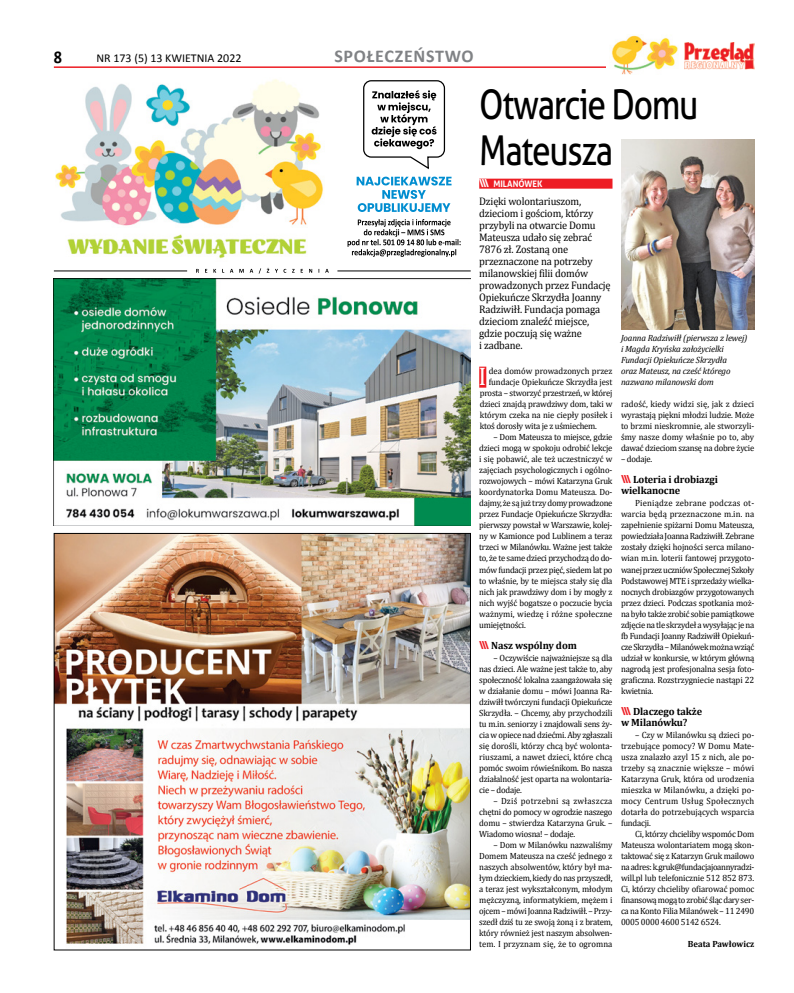
<style>
.page{position:relative;width:794px;height:993px;background:#fff}
.page>*{position:absolute;margin:0;border:0;box-sizing:border-box;transform-origin:0 0}
.t1{font:41px/46px "Aller";letter-spacing:-.04em;color:#000;scale:.82 1}
.t2{font:25.5px "Cambria";color:#fff;scale:.96 1}
.t3{font:700 18px "Calibri";letter-spacing:.04em;color:#808285}
.t4{font:700 18px "Calibri";color:#000;scale:.9 1}
.t5{font:12px "Calibri";color:#000}
.t6{font:11px/12px "Cambria";letter-spacing:-.015em;color:#000;scale:.95 1}
.t7{font:700 10.5px/11px "Cambria";letter-spacing:-.01em;color:#000}
.t8{font:9px/11px "Cambria";letter-spacing:-.015em;color:#000;text-align:justify;scale:.96 1}
.t9{font:italic 9px/11px "Cambria";letter-spacing:-.015em;color:#000}
.t10{font:9px "Cambria";letter-spacing:.005em;color:#000;scale:.96 1}
.t11{font:700 9px "Cambria";color:#000;scale:.96 1}
.t12{font:700 9px "Aller";color:#fff;scale:.96 1}
.s1{font-size:11px}
.s2{font-family:"Aller";font-size:11px;color:#ed1d24}
</style>
<div class="page">
<hr style="left:54px;top:66px;width:626px;height:2px;background:#ed1d24">
<img style="left:684px;top:43px;width:71px;height:27px">
<img style="left:54px;top:279px;width:416px;height:246px">
<div style="left:479px;top:178px;width:133px;height:10px;background:#ed1d24"></div>
<div style="left:479px;top:366px;width:7px;height:21px;background:#ed1d24"></div>
<img style="left:56px;top:535px;width:413px;height:410px">
<img style="left:621px;top:140px;width:133px;height:190px">
<svg style="left:196px;top:268px;width:133px;height:5px"></svg>
<hr style="left:54px;top:270px;width:133px;height:1px;background:#000">
<hr style="left:337px;top:270px;width:134px;height:1px;background:#000">
<img style="left:55px;top:79px;width:268px;height:180px">
<svg style="left:347px;top:219px;width:113px;height:38px"></svg>
<svg style="left:363px;top:80px;width:83px;height:90px"></svg>
<svg style="left:357px;top:176px;width:94px;height:36px"></svg>
<div style="left:606px;top:34px;width:78px;height:42px;background:#fff"></div>
<img style="left:611px;top:35px;width:67px;height:40px">
<h3 class="t4" style="left:54px;top:45px;width:11px">8</h3>
<h3 class="t5" style="left:96px;top:51px;width:147px">NR 173 (5) 13 KWIETNIA 2022</h3>
<h3 class="t3" style="left:334px;top:45px;width:141px">SPOŁECZEŃSTWO</h3>
<h1 class="t1" style="left:479px;top:81px;width:269px">Otwarcie Domu<br>Mateusza</h1>
<p class="t12" style="left:479px;top:178px;width:67px"><span class="s1">\\\</span> MILANÓWEK</p>
<p class="t6" style="left:479px;top:195px;width:140px">Dzięki wolontariuszom, dzieciom i gościom, którzy przybyli na otwarcie Domu<br>Mateusza udało się zebrać<br>7876 zł. Zostaną one przeznaczone na potrzeby milanowskiej filii domów prowadzonych przez Fundację<br>Opiekuńcze Skrzydła Joanny<br>Radziwiłł. Fundacja pomaga dzieciom znaleźć miejsce, gdzie poczują się ważne<br>i zadbane.</p>
<h2 class="t2" style="left:478px;top:361px;width:10px">I</h2>
<p class="t10" style="left:489px;top:366px;width:130px">dea domów prowadzonych przez</p>
<p class="t9" style="left:621px;top:332px;width:128px">Joanna Radziwiłł (pierwsza z lewej) i Magda Kryńska założycielki<br>Fundacji Opiekuńcze Skrzydła<br>oraz Mateusz, na cześć którego nazwano milanowski dom</p>
<p class="t8" style="left:489px;top:376px;width:130px">fundacje Opiekuńcze Skrzydła jest</p>
<p class="t8" style="left:480px;top:387px;width:140px">prosta – stworzyć przestrzeń, w której</p>
<p class="t8" style="left:480px;top:398px;width:140px">dzieci znajdą prawdziwy dom, taki w</p>
<p class="t8" style="left:480px;top:409px;width:140px">którym czeka na nie ciepły posiłek i</p>
<p class="t8" style="left:480px;top:420px;width:124px">ktoś dorosły wita je z uśmiechem.</p>
<p class="t8" style="left:479px;top:431px;width:140px;text-indent:14px">– Dom Mateusza to miejsce, gdzie dzieci mogą w spokoju odrobić lekcje i się pobawić, ale też uczestniczyć w zajęciach psychologicznych i ogólno&shy;rozwojowych – mówi Katarzyna Gruk koordynatorka Domu Mateusza. Do&shy;dajmy, że są już trzy domy prowadzone przez Fundacje Opiekuńcze Skrzydła: pierwszy powstał w Warszawie, kolej&shy;ny w Kamionce pod Lublinem a teraz trzeci w Milanówku. Ważne jest także to, że te same dzieci przychodzą do do&shy;mów fundacji przez pięć, siedem lat po to właśnie, by te miejsca stały się dla nich jak prawdziwy dom i by mogły z nich wyjść bogatsze o poczucie bycia ważnymi, wiedzę i różne społeczne umiejętności.</p>
<p class="t7" style="left:479px;top:639px;width:99px"><span class="s2">\\\</span> Nasz wspólny dom</p>
<p class="t8" style="left:479px;top:651px;width:140px;text-indent:14px">– Oczywiście najważniejsze są dla nas dzieci. Ale ważne jest także to, aby społeczność lokalna zaangażowała się w działanie domu – mówi Joanna Ra&shy;dziwiłł twórczyni fundacji Opiekuńcze Skrzydła. – Chcemy, aby przychodzili tu m.in. seniorzy i znajdowali sens ży&shy;cia w opiece nad dziećmi. Aby zgłaszali się dorośli, którzy chcą być wolonta&shy;riuszami, a nawet dzieci, które chcą pomóc swoim rówieśnikom. Bo nasza działalność jest oparta na wolontaria&shy;cie – dodaje.</p>
<p class="t8" style="left:479px;top:794px;width:140px;text-indent:14px">– Dziś potrzebni są zwłaszcza chętni do pomocy w ogrodzie naszego domu – stwierdza Katarzyna Gruk. – Wiadomo wiosna! – dodaje.</p>
<p class="t8" style="left:479px;top:838px;width:140px;text-indent:14px">– Dom w Milanówku nazwaliśmy Domem Mateusza na cześć jednego z naszych absolwentów, który był ma&shy;łym dzieckiem, kiedy do nas przyszedł, a teraz jest wykształconym, młodym mężczyzną, informatykiem, mężem i ojcem – mówi Joanna Radziwiłł. – Przy&shy;szedł dziś tu ze swoją żoną i z bratem, który również jest naszym absolwen&shy;tem. I przyznam się, że to ogromna</p>
<p class="t8" style="left:621px;top:398px;width:140px">radość, kiedy widzi się, jak z dzieci wyrastają piękni młodzi ludzie. Może to brzmi nieskromnie, ale stworzyli&shy;śmy nasze domy właśnie po to, aby dawać dzieciom szansę na dobre życie</p>
<p class="t8" style="left:621px;top:453px;width:34px">– dodaje.</p>
<p class="t7" style="left:621px;top:474px;width:98px"><span class="s2">\\\</span> Loteria i drobiazgi wielkanocne</p>
<p class="t8" style="left:621px;top:497px;width:140px;text-indent:14px">Pieniądze zebrane podczas ot&shy;warcia będą przeznaczone m.in. na zapełnienie spiżarni Domu Mateusza, powiedziała Joanna Radziwiłł. Zebrane zostały dzięki hojności serca milano&shy;wian m.in. loterii fantowej przygoto&shy;wanej przez uczniów Społecznej Szkoły Podstawowej MTE i sprzedaży wielka&shy;nocnych drobiazgów przygotowanych przez dzieci. Podczas spotkania moż&shy;na było także zrobić sobie pamiątkowe zdjęcie na tle skrzydeł a wysyłając je na fb Fundacji Joanny Radziwiłł Opiekuń&shy;cze Skrzydła – Milanówek można wziąć udział w konkursie, w którym główną nagrodą jest profesjonalna sesja foto&shy;graficzna. Rozstrzygniecie nastąpi 22 kwietnia.</p>
<p class="t7" style="left:621px;top:705px;width:83px"><span class="s2">\\\</span> Dlaczego także w Milanówku?</p>
<p class="t8" style="left:621px;top:728px;width:140px;text-indent:14px">– Czy w Milanówku są dzieci po&shy;trzebujące pomocy? W Domu Mate&shy;usza znalazło azyl 15 z nich, ale po&shy;trzeby są znacznie większe – mówi Katarzyna Gruk, która od urodzenia mieszka w Milanówku, a dzięki po&shy;mocy Centrum Usług Społecznych dotarła do potrzebujących wsparcia fundacji.</p>
<p class="t8" style="left:621px;top:827px;width:140px;text-indent:14px">Ci, którzy chcieliby wspomóc Dom Mateusza wolontariatem mogą skon&shy;taktować się z Katarzyn Gruk mailowo na adres: k.gruk@fundacjajoannyradzi&shy;will.pl lub telefonicznie 512 852 873.<br>Ci, którzy chcieliby ofiarować pomoc finansową mogą to zrobić śląc dary ser&shy;ca na Konto Filia Milanówek – 11 2490<br>0005 0000 4600 5142 6524.</p>
<p class="t11" style="left:688px;top:937px;width:71px">Beata Pawłowicz</p>
</div>
